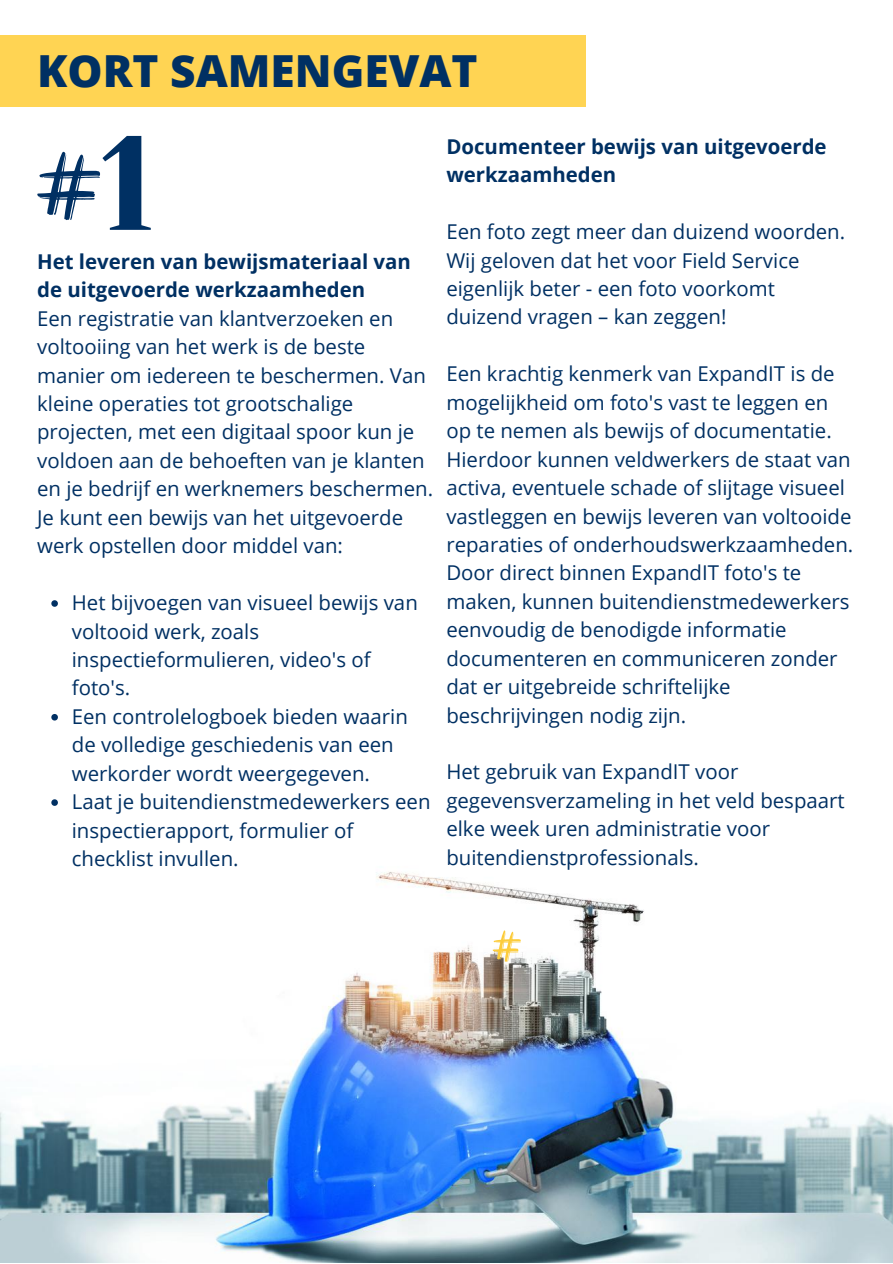
<style>
.page{position:relative;width:893px;height:1264px;background:#fff}
.page>*{position:absolute;margin:0;border:0;box-sizing:border-box;transform-origin:0 0}
.t1{font:134.1px "Yeseva One";color:#003063}
.t2{font:800 44.25px "Open Sans";color:#003063}
.t3{font:20.4px/28.5px "Open Sans";color:#003063}
.t4{font:700 20.4px/28.5px "Open Sans";color:#003063}
</style>
<div class="page">
<img style="left:0;top:805px;width:892px;height:457px">
<svg style="left:492px;top:930px;width:28px;height:31px"></svg>
<svg style="left:51px;top:600px;width:7px;height:6px"></svg>
<svg style="left:51px;top:714px;width:7px;height:6px"></svg>
<svg style="left:51px;top:799px;width:7px;height:6px"></svg>
<svg style="left:37px;top:152px;width:63px;height:68px"></svg>
<div style="left:0;top:35px;width:586px;height:71px;background:#ffd453"></div>
<h2 class="t2" style="left:37px;top:40px;width:442px">KORT SAMENGEVAT</h2>
<h1 class="t1" style="left:100px;top:107px;width:57px">1</h1>
<p class="t4" style="left:37px;top:246px;width:375px">Het leveren van bewijsmateriaal van de uitgevoerde werkzaamheden</p>
<p class="t3" style="left:37px;top:303px;width:397px">Een registratie van klantverzoeken en voltooiing van het werk is de beste manier om iedereen te beschermen. Van kleine operaties tot grootschalige projecten, met een digitaal spoor kun je voldoen aan de behoeften van je klanten en je bedrijf en werknemers beschermen.<br>Je kunt een bewijs van het uitgevoerde werk opstellen door middel van:</p>
<p class="t3" style="left:72px;top:588px;width:360px">Het bijvoegen van visueel bewijs van voltooid werk, zoals inspectieformulieren, video's of foto's.<br>Een controlelogboek bieden waarin de volledige geschiedenis van een werkorder wordt weergegeven.<br>Laat je buitendienstmedewerkers een inspectierapport, formulier of checklist invullen.</p>
<p class="t4" style="left:446px;top:132px;width:382px">Documenteer bewijs van uitgevoerde werkzaamheden</p>
<p class="t3" style="left:446px;top:217px;width:400px">Een foto zegt meer dan duizend woorden.<br>Wij geloven dat het voor Field Service eigenlijk beter - een foto voorkomt duizend vragen – kan zeggen!</p>
<p class="t3" style="left:446px;top:359px;width:408px">Een krachtig kenmerk van ExpandIT is de mogelijkheid om foto's vast te leggen en op te nemen als bewijs of documentatie.<br>Hierdoor kunnen veldwerkers de staat van activa, eventuele schade of slijtage visueel vastleggen en bewijs leveren van voltooide reparaties of onderhoudswerkzaamheden.<br>Door direct binnen ExpandIT foto's te maken, kunnen buitendienstmedewerkers eenvoudig de benodigde informatie documenteren en communiceren zonder dat er uitgebreide schriftelijke beschrijvingen nodig zijn.</p>
<p class="t3" style="left:446px;top:757px;width:400px">Het gebruik van ExpandIT voor gegevensverzameling in het veld bespaart elke week uren administratie voor buitendienstprofessionals.</p>
</div>
